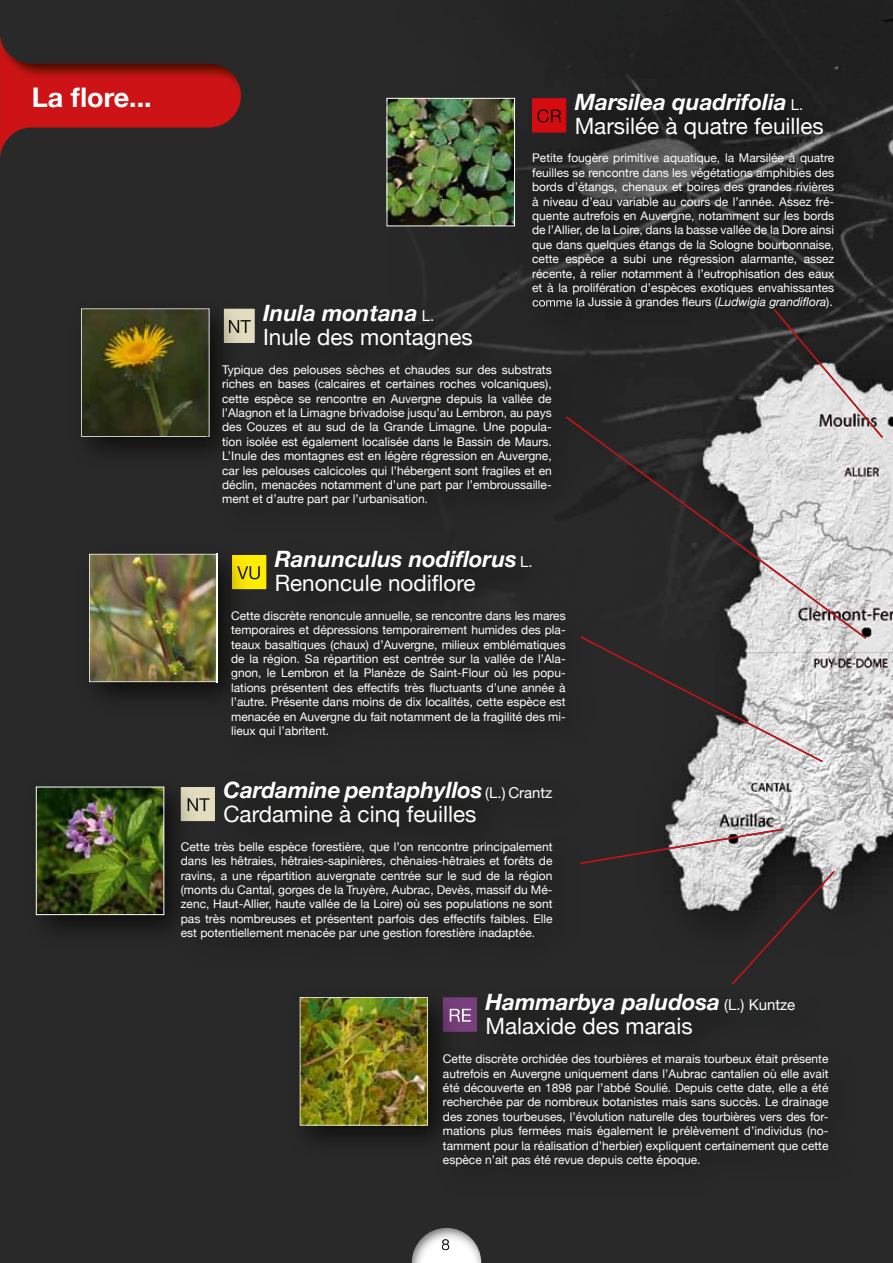
<style>
.page{position:relative;width:893px;height:1263px;background:#292929}
.page>*{position:absolute;margin:0;border:0;box-sizing:border-box;transform-origin:0 0}
.t1{font:700 27px "Helvetica Neue";color:#fff}
.t2{font:22.5px/24px "Helvetica Neue";color:#fff}
.t3{font:italic 700 22.5px/24px "Helvetica Neue";color:#fff}
.t4{font:12px/14.4px "Helvetica Neue";color:#fff;text-align:justify}
.s1{font-weight:700;font-style:italic}
.s2{font-size:15px}
.s3{font-style:italic}
.s4{font-weight:400;font-style:normal;font-size:15px}
.s5{font-weight:400;font-style:normal}
</style>
<div class="page">
<img style="left:386px;top:0;width:507px;height:100px">
<img style="left:864px;top:100px;width:29px;height:218px">
<img style="left:386px;top:100px;width:132px;height:191px">
<img style="left:581px;top:350px;width:38px;height:5px">
<img style="left:412px;top:1228px;width:69px;height:35px">
<svg style="left:442px;top:1239px;width:7px;height:11px"></svg>
<img style="left:619px;top:318px;width:274px;height:98px">
<img style="left:664px;top:362px;width:229px;height:549px">
<img style="left:89px;top:553px;width:128px;height:144px">
<img style="left:89px;top:554px;width:128px;height:128px">
<img style="left:35px;top:786px;width:131px;height:144px">
<img style="left:38px;top:789px;width:124px;height:124px">
<div style="left:36px;top:787px;width:128px;height:128px;border:1px solid #fff"></div>
<svg style="left:81px;top:308px;width:127px;height:129px;background:#46441c"></svg>
<img style="left:299px;top:997px;width:130px;height:143px">
<img style="left:300px;top:997px;width:128px;height:128px">
<img style="left:389px;top:100px;width:124px;height:124px">
<div style="left:387px;top:98px;width:128px;height:128px;border:1px solid #fff"></div>
<svg style="left:774px;top:309px;width:109px;height:129px"></svg>
<svg style="left:581px;top:416px;width:285px;height:223px"></svg>
<svg style="left:595px;top:636px;width:228px;height:126px"></svg>
<img style="left:0;top:35px;width:241px;height:122px">
<img style="left:429px;top:984px;width:305px;height:154px">
<img style="left:443px;top:997px;width:34px;height:34px">
<svg style="left:450px;top:1009px;width:21px;height:13px"></svg>
<svg style="left:732px;top:871px;width:103px;height:113px"></svg>
<img style="left:518px;top:79px;width:346px;height:239px">
<img style="left:532px;top:98px;width:34px;height:34px">
<img style="left:537px;top:109px;width:24px;height:14px">
<img style="left:619px;top:318px;width:245px;height:20px">
<img style="left:774px;top:309px;width:26px;height:29px">
<div style="left:533px;top:283px;width:301px;height:11px;background:#1f201f"></div>
<div style="left:581px;top:298px;width:137px;height:11px;background:#1f201f"></div>
<img style="left:217px;top:553px;width:50px;height:142px">
<img style="left:581px;top:536px;width:14px;height:100px">
<img style="left:232px;top:555px;width:34px;height:34px">
<svg style="left:237px;top:566px;width:23px;height:13px"></svg>
<img style="left:580px;top:636px;width:15px;height:9px">
<img style="left:166px;top:787px;width:49px;height:140px">
<img style="left:181px;top:787px;width:34px;height:34px">
<svg style="left:188px;top:798px;width:22px;height:13px"></svg>
<svg style="left:580px;top:828px;width:203px;height:36px"></svg>
<img style="left:208px;top:291px;width:373px;height:179px">
<img style="left:224px;top:309px;width:30px;height:34px">
<svg style="left:229px;top:320px;width:22px;height:13px"></svg>
<img style="left:566px;top:416px;width:15px;height:13px">
<img style="left:518px;top:291px;width:63px;height:47px">
<img style="left:533px;top:291px;width:48px;height:3px">
<img style="left:533px;top:298px;width:48px;height:11px">
<h1 class="t1" style="left:32px;top:81px;width:122px">La flore...</h1>
<h2 class="t2" style="left:575px;top:89px;width:251px"><span class="s1">Marsilea quadrifolia</span> <span class="s2">L.<br></span>Marsilée à quatre feuilles</h2>
<p class="t4" style="left:532px;top:151px;width:304px">Petite fougère primitive aquatique, la Marsilée à quatre feuilles se rencontre dans les végétations amphibies des bords d’étangs, chenaux et boires des grandes rivières à niveau d’eau variable au cours de l’année. Assez fré&shy;quente autrefois en Auvergne, notamment sur les bords de l’Allier, de la Loire, dans la basse vallée de la Dore ainsi que dans quelques étangs de la Sologne bourbonnaise, cette espèce a subi une régression alarmante, assez récente, à relier notamment à l’eutrophisation des eaux et à la prolifération d’espèces exotiques envahissantes comme la Jussie à grandes fleurs (<span class="s3">Ludwigia grandiflora</span>).</p>
<h2 class="t2" style="left:263px;top:301px;width:211px"><span class="s1">Inula montana</span> <span class="s2">L.<br></span>Inule des montagnes</h2>
<p class="t4" style="left:222px;top:362px;width:331px">Typique des pelouses sèches et chaudes sur des substrats riches en bases (calcaires et certaines roches volcaniques), cette espèce se rencontre en Auvergne depuis la vallée de l’Alagnon et la Limagne brivadoise jusqu’au Lembron, au pays des Couzes et au sud de la Grande Limagne. Une popula&shy;tion isolée est également localisée dans le Bassin de Maurs.<br>L’Inule des montagnes est en légère régression en Auvergne, car les pelouses calcicoles qui l’hébergent sont fragiles et en déclin, menacées notamment d’une part par l’embroussaille&shy;ment et d’autre part par l’urbanisation.</p>
<h2 class="t3" style="left:275px;top:546px;width:259px">Ranunculus nodiflorus <span class="s4">L.<br></span><span class="s5">Renoncule nodiflore</span></h2>
<p class="t4" style="left:231px;top:608px;width:336px">Cette discrète renoncule annuelle, se rencontre dans les mares temporaires et dépressions temporairement humides des pla&shy;teaux basaltiques (chaux) d’Auvergne, milieux emblématiques de la région. Sa répartition est centrée sur la vallée de l’Ala&shy;gnon, le Lembron et la Planèze de Saint-Flour où les popu&shy;lations présentent des effectifs très fluctuants d’une année à l’autre. Présente dans moins de dix localités, cette espèce est menacée en Auvergne du fait notamment de la fragilité des mi&shy;lieux qui l’abritent.</p>
<h2 class="t2" style="left:223px;top:778px;width:331px"><span class="s1">Cardamine pentaphyllos</span> <span class="s2">(L.) Crantz<br></span>Cardamine à cinq feuilles</h2>
<p class="t4" style="left:181px;top:839px;width:373px">Cette très belle espèce forestière, que l’on rencontre principalement dans les hêtraies, hêtraies-sapinières, chênaies-hêtraies et forêts de ravins, a une répartition auvergnate centrée sur le sud de la région (monts du Cantal, gorges de la Truyère, Aubrac, Devès, massif du Mé&shy;zenc, Haut-Allier, haute vallée de la Loire) où ses populations ne sont pas très nombreuses et présentent parfois des effectifs faibles. Elle est potentiellement menacée par une gestion forestière inadaptée.</p>
<h2 class="t3" style="left:485px;top:990px;width:311px">Hammarbya paludosa <span class="s4">(L.) Kuntze<br></span><span class="s5">Malaxide des marais</span></h2>
<p class="t4" style="left:443px;top:1052px;width:387px">Cette discrète orchidée des tourbières et marais tourbeux était présente autrefois en Auvergne uniquement dans l’Aubrac cantalien où elle avait été découverte en 1898 par l’abbé Soulié. Depuis cette date, elle a été recherchée par de nombreux botanistes mais sans succès. Le drainage des zones tourbeuses, l’évolution naturelle des tourbières vers des for&shy;mations plus fermées mais également le prélèvement d’individus (no&shy;tamment pour la réalisation d’herbier) expliquent certainement que cette espèce n’ait pas été revue depuis cette époque.</p>
</div>
